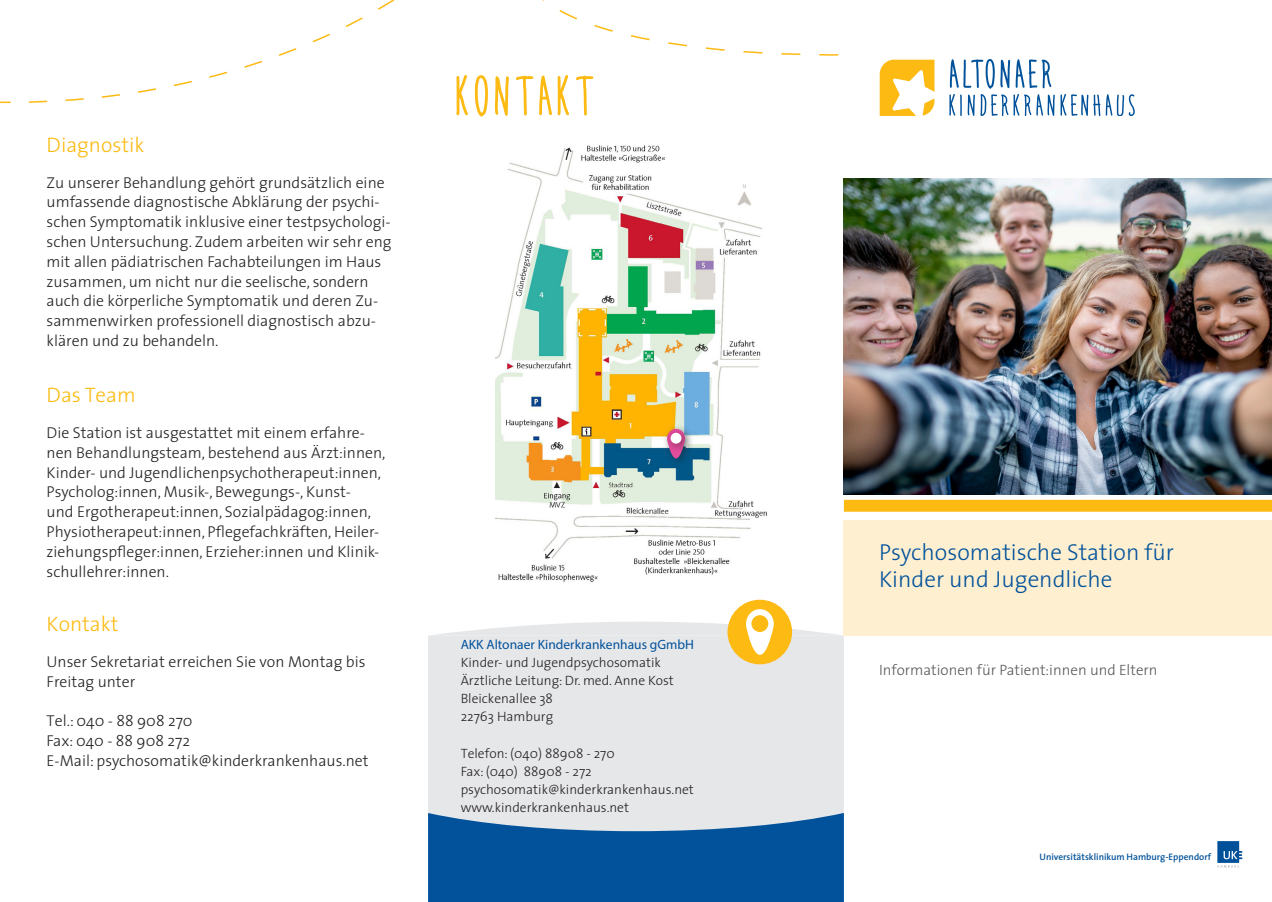
<style>
.page{position:relative;width:1272px;height:902px;background:#fff}
.page>*{position:absolute;margin:0;border:0;box-sizing:border-box;transform-origin:0 0}
.t1{font:500 52.5px "Italo";letter-spacing:.075em;color:#fcba13}
.t2{font:300 23.1px "The Sans";color:#01529b}
.t3{font:300 21px "The Sans";color:#fcba13}
.t4{font:300 15.75px/19.8px "The Sans";color:#231f20}
.t5{font:300 15px "The Sans";color:#57585a}
.t6{font:300 13.5px "The Sans";color:#231f20}
.t7{font:13.5px "Myriad Pro";color:#01529b}
.t8{font:600 9.45px "The Sans Capital";color:#01519a}
</style>
<div class="page">
<svg style="left:1060px;top:94px;width:74px;height:22px"></svg>
<svg style="left:949px;top:59px;width:105px;height:57px"></svg>
<svg style="left:879px;top:60px;width:55px;height:56px"></svg>
<svg style="left:428px;top:607px;width:415px;height:205px;background:#e8e9ea"></svg>
<svg style="left:428px;top:812px;width:415px;height:89px;background:#2468a6"></svg>
<div style="left:727px;top:599px;width:65px;height:65px;background:#fcba13;border-radius:50%"></div>
<svg style="left:746px;top:609px;width:27px;height:82px"></svg>
<div style="left:751px;top:615px;width:17px;height:17px;background:#fcba13;border-radius:50%"></div>
<svg style="left:542px;top:0;width:297px;height:56px"></svg>
<svg style="left:1217px;top:841px;width:25px;height:26px"></svg>
<div style="left:843px;top:520px;width:428px;height:116px;background:#feefd0"></div>
<div style="left:844px;top:500px;width:427px;height:11px;background:#fcba13"></div>
<div style="left:843px;top:499px;width:428px;height:12px;border:2px solid #fcba13"></div>
<img style="left:843px;top:178px;width:428px;height:316px">
<img style="left:495px;top:145px;width:272px;height:437px">
<div style="left:661px;top:423px;width:34px;height:45px;background:#231f20;opacity:.5"></div>
<svg style="left:667px;top:453px;width:18px;height:28px"></svg>
<div style="left:665px;top:427px;width:26px;height:26px;background:#231f20;opacity:.5"></div>
<div style="left:670px;top:433px;width:11px;height:10px;background:#fff;border-radius:50%"></div>
<svg style="left:0;top:0;width:395px;height:104px"></svg>
<p class="t3" style="left:47px;top:127px;width:99px">Diagnostik</p>
<p class="t4" style="left:47px;top:172px;width:346px">Zu unserer Behandlung gehört grundsätzlich eine umfassende diagnostische Abklärung der psychi&shy;schen Symptomatik inklusive einer testpsychologi&shy;schen Untersuchung. Zudem arbeiten wir sehr eng mit allen pädiatrischen Fachabteilungen im Haus zusammen, um nicht nur die seelische, sondern auch die körperliche Symptomatik und deren Zu&shy;sammenwirken professionell diagnostisch abzu&shy;klären und zu behandeln.</p>
<p class="t3" style="left:47px;top:377px;width:91px">Das Team</p>
<p class="t4" style="left:47px;top:422px;width:340px">Die Station ist ausgestattet mit einem erfahre&shy;nen Behandlungsteam, bestehend aus Ärzt:innen, Kinder- und Jugendlichenpsychotherapeut:innen, Psycholog:innen, Musik-, Bewegungs-, Kunst-<br>und Ergotherapeut:innen, Sozialpädagog:innen, Physiotherapeut:innen, Pflegefachkräften, Heiler&shy;ziehungspfleger:innen, Erzieher:innen und Klinik&shy;schullehrer:innen.</p>
<p class="t3" style="left:47px;top:606px;width:73px">Kontakt</p>
<p class="t4" style="left:47px;top:651px;width:320px">Unser Sekretariat erreichen Sie von Montag bis<br>Freitag unter</p>
<p class="t4" style="left:47px;top:710px;width:147px">Tel.: 040 - 88 908 270</p>
<p class="t4" style="left:47px;top:730px;width:145px">Fax: 040 - 88 908 272</p>
<p class="t4" style="left:47px;top:750px;width:323px">E-Mail: psychosomatik@kinderkrankenhaus.net</p>
<h1 class="t1" style="left:456px;top:63px;width:140px">KONTAKT</h1>
<p class="t7" style="left:460px;top:636px;width:235px">AKK Altonaer Kinderkrankenhaus gGmbH</p>
<p class="t6" style="left:460px;top:651px;width:202px">Kinder- und Jugendpsychosomatik</p>
<p class="t6" style="left:460px;top:669px;width:215px">Ärztliche Leitung: Dr. med. Anne Kost</p>
<p class="t6" style="left:460px;top:687px;width:94px">Bleickenallee 38</p>
<p class="t6" style="left:460px;top:705px;width:94px">22763 Hamburg</p>
<p class="t6" style="left:460px;top:741px;width:156px">Telefon: (040) 88908 - 270</p>
<p class="t6" style="left:460px;top:759px;width:133px">Fax: (040) 88908 - 272</p>
<p class="t6" style="left:460px;top:777px;width:235px">psychosomatik@kinderkrankenhaus.net</p>
<p class="t6" style="left:460px;top:795px;width:170px">www.kinderkrankenhaus.net</p>
<p class="t2" style="left:879px;top:533px;width:296px">Psychosomatische Station für</p>
<p class="t2" style="left:879px;top:560px;width:235px">Kinder und Jugendliche</p>
<p class="t5" style="left:879px;top:657px;width:280px">Informationen für Patient:innen und Eltern</p>
<p class="t8" style="left:1039px;top:848px;width:173px">Universitätsklinikum Hamburg-Eppendorf</p>
</div>
